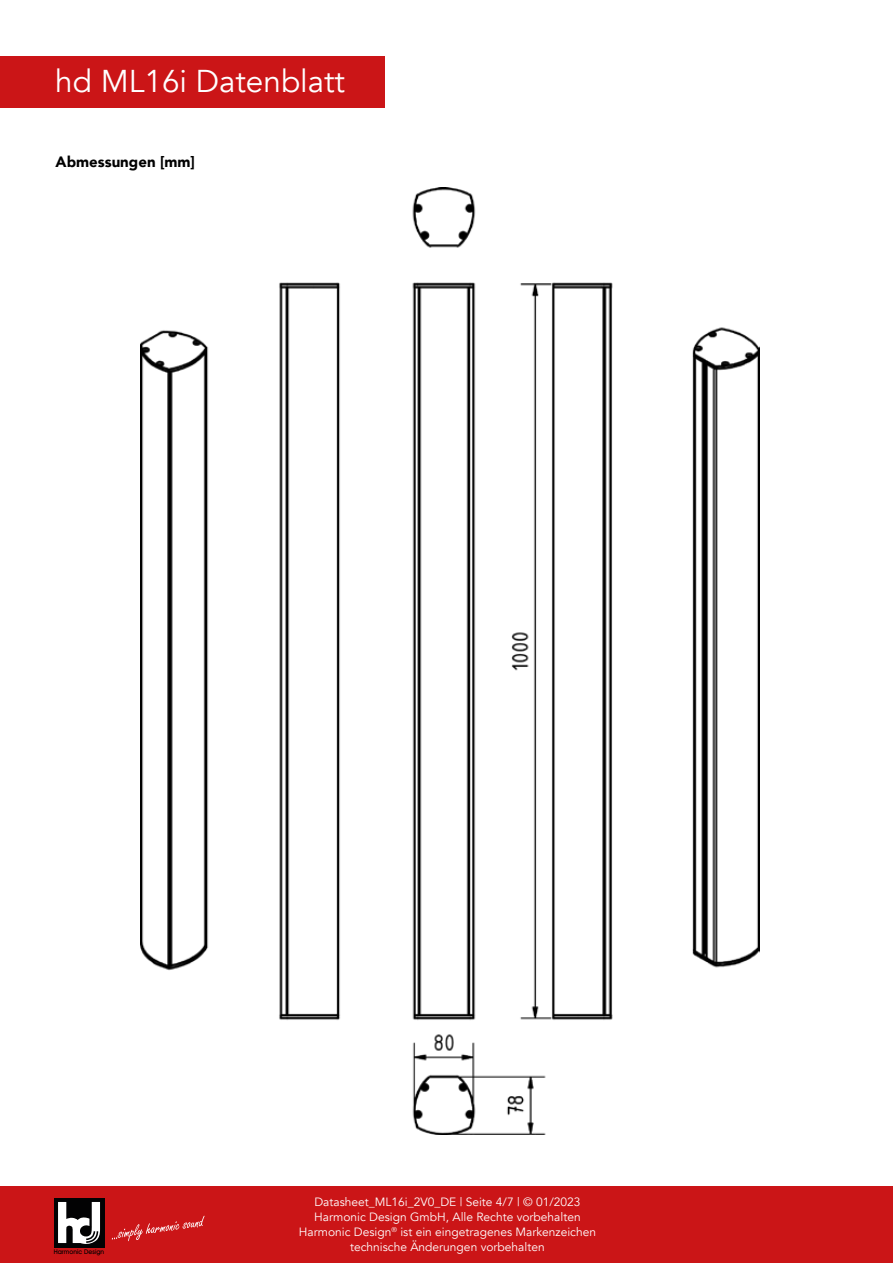
<style>
.page{position:relative;width:893px;height:1263px;background:#fff}
.page>*{position:absolute;margin:0;border:0;box-sizing:border-box;transform-origin:0 0}
.t1{font:31.5px "Avenir";color:#fff}
.t2{font:900 15px "Avenir";color:#000}
.t3{font:12px/15px "Avenir";color:#fff;text-align:center}
.t4{font:500 6.45px "Avant Garde IT Cby BT";color:#000}
</style>
<div class="page">
<div style="left:0;top:1186px;width:893px;height:77px;background:#cb1517"></div>
<div style="left:54px;top:1198px;width:50px;height:49px;background:#020203"></div>
<svg style="left:58px;top:1202px;width:42px;height:42px"></svg>
<svg style="left:112px;top:1216px;width:93px;height:25px"></svg>
<div style="left:0;top:57px;width:384px;height:51px;background:#cb1517"></div>
<img style="left:141px;top:188px;width:618px;height:946px">
<h1 class="t1" style="left:55px;top:62px;width:291px">hd ML16i Datenblatt</h1>
<p class="t2" style="left:56px;top:148px;width:141px">Abmessungen [mm]</p>
<p class="t4" style="left:54px;top:1248px;width:52px">Harmonic Design</p>
<p class="t3" style="left:299px;top:1194px;width:299px">Datasheet_ML16i_2V0_DE | Seite 4/7 | © 01/2023<br>Harmonic Design GmbH, Alle Rechte vorbehalten Harmonic Design<sup>®</sup> ist ein eingetragenes Markenzeichen technische Änderungen vorbehalten</p>
</div>
